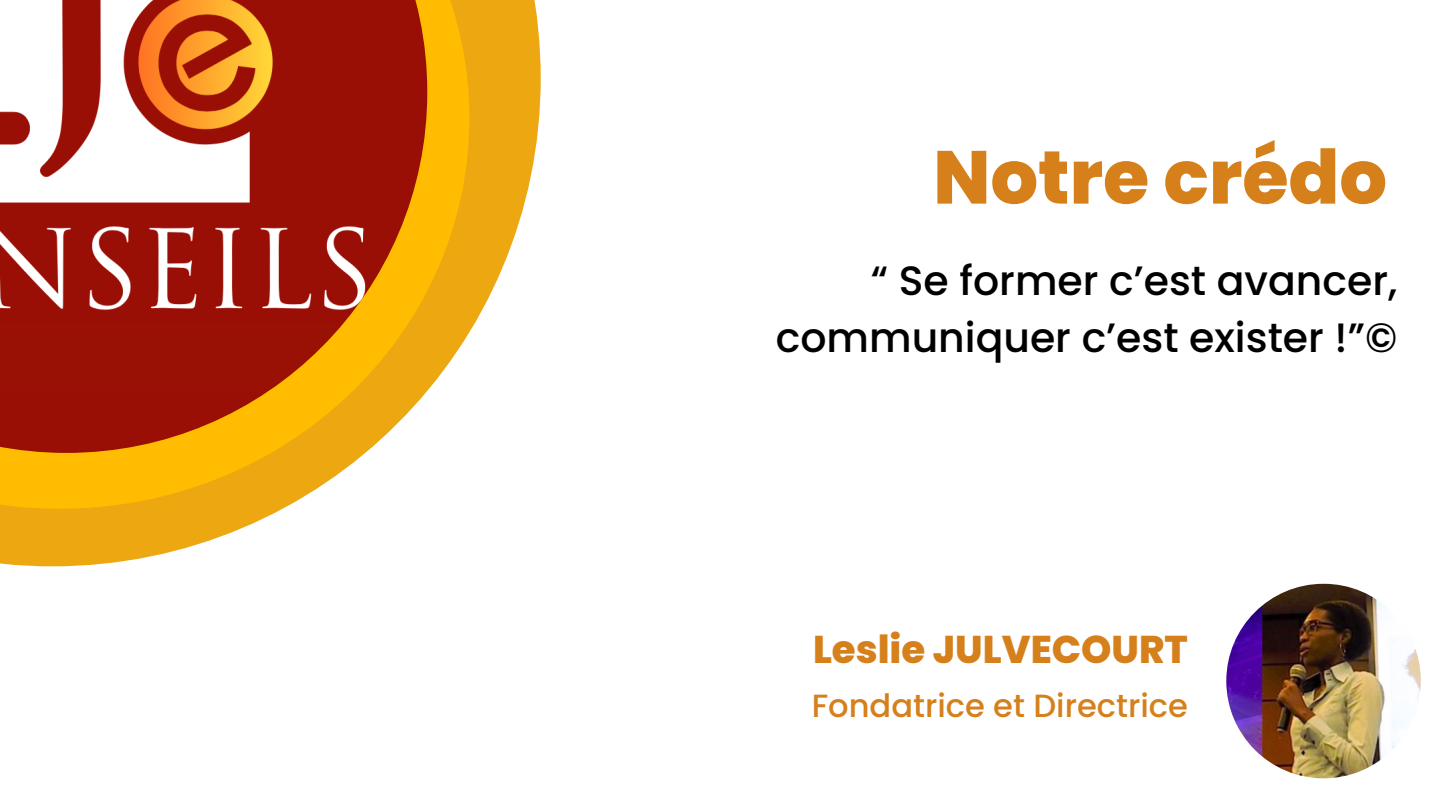
<style>
.page{position:relative;width:1440px;height:810px;background:#fff}
.page>*{position:absolute;margin:0;border:0;box-sizing:border-box;transform-origin:0 0}
.t1{font:800 74.9px "Poppins";color:#d6801c}
.t2{font:500 41px/57px "Poppins";color:#000;text-align:right}
.t3{font:800 38.7px "Poppins";color:#d6801c}
.t4{font:500 32.1px "Poppins";color:#d6801c}
</style>
<div class="page">
<svg style="left:0;top:0;width:541px;height:566px"></svg>
<svg style="left:0;top:0;width:469px;height:509px"></svg>
<img style="left:0;top:0;width:427px;height:453px">
<img style="left:1226px;top:584px;width:195px;height:194px;border-radius:50%">
<h1 class="t1" style="left:933px;top:134px;width:455px">Notre crédo</h1>
<p class="t2" style="left:776px;top:252px;width:623px">“ Se former c’est avancer, communiquer c’est exister !”©</p>
<p class="t3" style="left:813px;top:627px;width:376px">Leslie JULVECOURT</p>
<p class="t4" style="left:812px;top:687px;width:378px">Fondatrice et Directrice</p>
</div>
